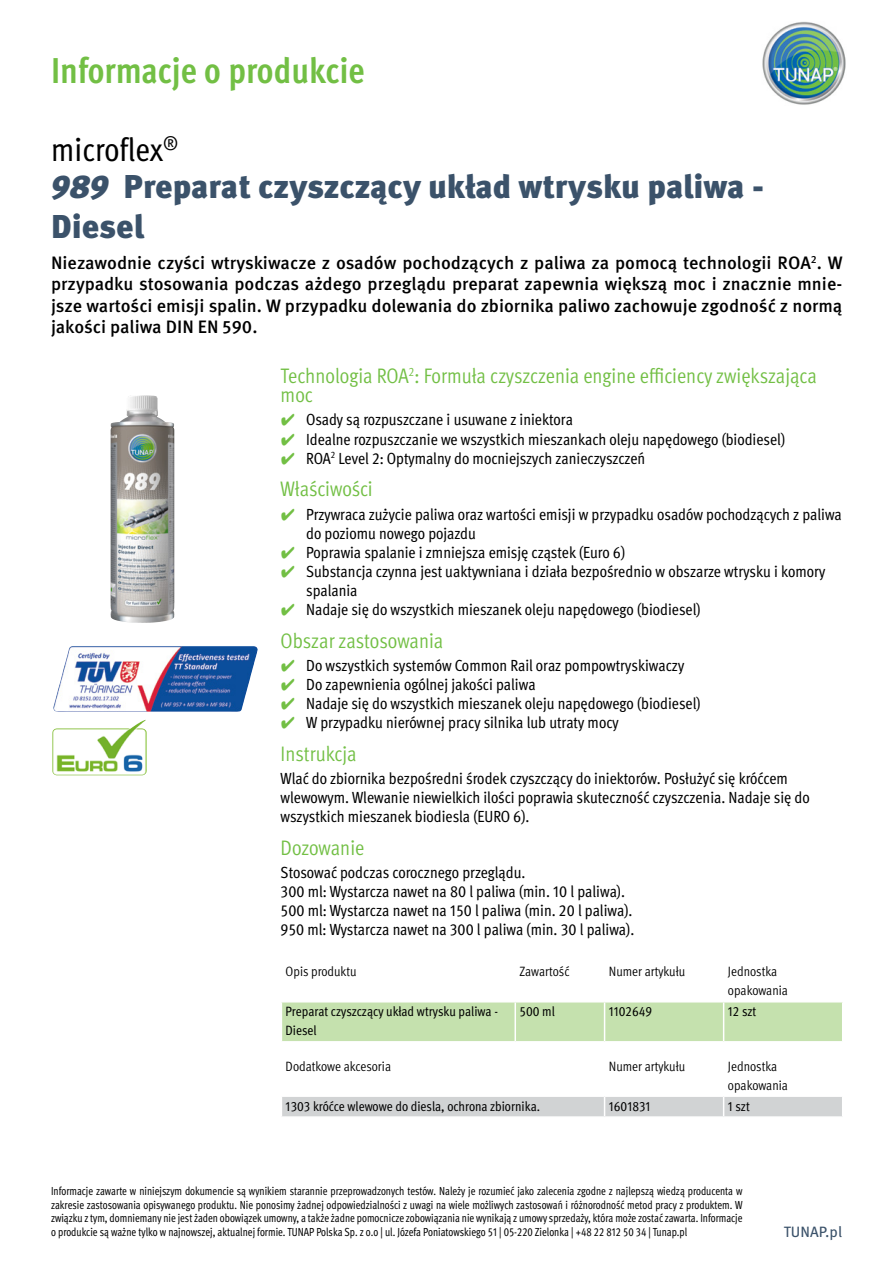
<style>
.page{position:relative;width:893px;height:1263px;background:#fff}
.page>*{position:absolute;margin:0;border:0;box-sizing:border-box;transform-origin:0 0}
.t1{font:700 condensed 36px "Meta Pro";letter-spacing:-.005em;color:#72bf44}
.t2{font:900 33px/39.6px "Meta Pro";color:#3b526a}
.t3{font:condensed 33px "Meta Pro";color:#000}
.t4{font:condensed 21px/19.2px "Meta Pro";letter-spacing:-.005em;color:#72bf44}
.t5{font:500 18px/21.6px "Meta Pro";letter-spacing:-.005em;color:#000;text-align:justify}
.t6{font:condensed 16.2px/19px "Meta Pro";color:#000}
.t7{font:15px "Meta Pro";color:#3b526a}
.t8{font:condensed 13.5px/19.2px "Meta Pro";color:#000}
.t9{font:condensed 13.5px/19.2px "Meta Pro";color:#000}
.t10{font:condensed 11.7px/13.5px "Meta Pro";color:#000;text-align:justify;scale:.92 1}
.s1{font-style:italic}
.s2{font-family:"Wuerth Global";font-stretch:normal;color:#72bf44}
</style>
<div class="page">
<img style="left:762px;top:21px;width:84px;height:84px">
<img style="left:110px;top:395px;width:30px;height:228px">
<div style="left:282px;top:1002px;width:560px;height:39px;background:#c5e1ae"></div>
<hr style="left:514px;top:1002px;width:2px;height:39px;background:#fff">
<hr style="left:604px;top:1002px;width:1px;height:39px;background:#fff">
<hr style="left:723px;top:1002px;width:1px;height:39px;background:#fff">
<svg style="left:282px;top:1096px;width:560px;height:21px;background:#d4d6d7"></svg>
<hr style="left:724px;top:1116px;width:119px;height:2px;background:#fff">
<img style="left:53px;top:646px;width:205px;height:66px">
<img style="left:52px;top:720px;width:94px;height:55px">
<h1 class="t1" style="left:51px;top:43px;width:315px">Informacje o produkcie</h1>
<h2 class="t3" style="left:51px;top:125px;width:129px">microflex<sup>®</sup></h2>
<h2 class="t2" style="left:51px;top:166px;width:714px"><span class="s1">989</span> Preparat czyszczący układ wtrysku paliwa -<br>Diesel</h2>
<p class="t5" style="left:51px;top:250px;width:793px">Niezawodnie czyści wtryskiwacze z osadów pochodzących z paliwa za pomocą technologii ROA<sup>2</sup>. W przypadku stosowania podczas ażdego przeglądu preparat zapewnia większą moc i znacznie mnie&shy;jsze wartości emisji spalin. W przypadku dolewania do zbiornika paliwo zachowuje zgodność z normą jakości paliwa DIN EN 590.</p>
<p class="t4" style="left:281px;top:365px;width:538px">Technologia ROA<sup>2</sup>: Formuła czyszczenia engine efficiency zwiększająca moc</p>
<p class="t6" style="left:281px;top:409px;width:294px"><span class="s2">✔</span> Osady są rozpuszczane i usuwane z iniektora</p>
<p class="t6" style="left:281px;top:428px;width:506px"><span class="s2">✔</span> Idealne rozpuszczanie we wszystkich mieszankach oleju napędowego (biodiesel)</p>
<p class="t6" style="left:281px;top:447px;width:366px"><span class="s2">✔</span> ROA<sup>2</sup> Level 2: Optymalny do mocniejszych zanieczyszczeń</p>
<p class="t4" style="left:281px;top:478px;width:94px">Właściwości</p>
<p class="t6" style="left:306px;top:503px;width:537px;text-indent:-26px"><span class="s2">✔</span> Przywraca zużycie paliwa oraz wartości emisji w przypadku osadów pochodzących z paliwa do poziomu nowego pojazdu</p>
<p class="t6" style="left:281px;top:541px;width:346px"><span class="s2">✔</span> Poprawia spalanie i zmniejsza emisję cząstek (Euro 6)</p>
<p class="t6" style="left:306px;top:560px;width:521px;text-indent:-26px"><span class="s2">✔</span> Substancja czynna jest uaktywniana i działa bezpośrednio w obszarze wtrysku i komory spalania</p>
<p class="t6" style="left:281px;top:599px;width:421px"><span class="s2">✔</span> Nadaje się do wszystkich mieszanek oleju napędowego (biodiesel)</p>
<p class="t4" style="left:281px;top:629px;width:164px">Obszar zastosowania</p>
<p class="t6" style="left:281px;top:654px;width:405px"><span class="s2">✔</span> Do wszystkich systemów Common Rail oraz pompowtryskiwaczy</p>
<p class="t6" style="left:281px;top:674px;width:256px"><span class="s2">✔</span> Do zapewnienia ogólnej jakości paliwa</p>
<p class="t6" style="left:281px;top:693px;width:421px"><span class="s2">✔</span> Nadaje się do wszystkich mieszanek oleju napędowego (biodiesel)</p>
<p class="t6" style="left:281px;top:712px;width:340px"><span class="s2">✔</span> W przypadku nierównej pracy silnika lub utraty mocy</p>
<p class="t4" style="left:281px;top:742px;width:77px">Instrukcja</p>
<p class="t6" style="left:281px;top:768px;width:531px">Wlać do zbiornika bezpośredni środek czyszczący do iniektorów. Posłużyć się króćcem wlewowym. Wlewanie niewielkich ilości poprawia skuteczność czyszczenia. Nadaje się do wszystkich mieszanek biodiesla (EURO 6).</p>
<p class="t4" style="left:281px;top:836px;width:85px">Dozowanie</p>
<p class="t6" style="left:281px;top:862px;width:355px">Stosować podczas corocznego przeglądu.<br>300 ml: Wystarcza nawet na 80 l paliwa (min. 10 l paliwa).<br>500 ml: Wystarcza nawet na 150 l paliwa (min. 20 l paliwa).<br>950 ml: Wystarcza nawet na 300 l paliwa (min. 30 l paliwa).</p>
<p class="t9" style="left:286px;top:961px;width:72px">Opis produktu</p>
<p class="t9" style="left:519px;top:961px;width:52px">Zawartość</p>
<p class="t9" style="left:609px;top:961px;width:78px">Numer artykułu</p>
<p class="t9" style="left:728px;top:961px;width:62px">Jednostka opakowania</p>
<p class="t8" style="left:286px;top:1001px;width:214px">Preparat czyszczący układ wtrysku paliwa -<br>Diesel</p>
<p class="t8" style="left:519px;top:1001px;width:37px">500 ml</p>
<p class="t8" style="left:609px;top:1001px;width:45px">1102649</p>
<p class="t8" style="left:728px;top:1001px;width:30px">12 szt</p>
<p class="t9" style="left:286px;top:1055px;width:107px">Dodatkowe akcesoria</p>
<p class="t9" style="left:609px;top:1055px;width:78px">Numer artykułu</p>
<p class="t9" style="left:728px;top:1055px;width:62px">Jednostka opakowania</p>
<p class="t8" style="left:286px;top:1095px;width:256px">1303 króćce wlewowe do diesla, ochrona zbiornika.</p>
<p class="t8" style="left:609px;top:1095px;width:43px">1601831</p>
<p class="t8" style="left:728px;top:1095px;width:23px">1 szt</p>
<p class="t10" style="left:51px;top:1184px;width:753px">Informacje zawarte w niniejszym dokumencie są wynikiem starannie przeprowadzonych testów. Należy je rozumieć jako zalecenia zgodne z najlepszą wiedzą producenta w zakresie zastosowania opisywanego produktu. Nie ponosimy żadnej odpowiedzialności z uwagi na wiele możliwych zastosowań i różnorodność metod pracy z produktem. W związku z tym, domniemany nie jest żaden obowiązek umowny, a także żadne pomocnicze zobowiązania nie wynikają z umowy sprzedaży, która może zostać zawarta. Informacje o produkcie są ważne tylko w najnowszej, aktualnej formie. TUNAP Polska Sp. z o.o | ul. Józefa Poniatowskiego 51 | 05-220 Zielonka | +48 22 812 50 34 | Tunap.pl</p>
<p class="t7" style="left:784px;top:1220px;width:60px">TUNAP.pl</p>
</div>
